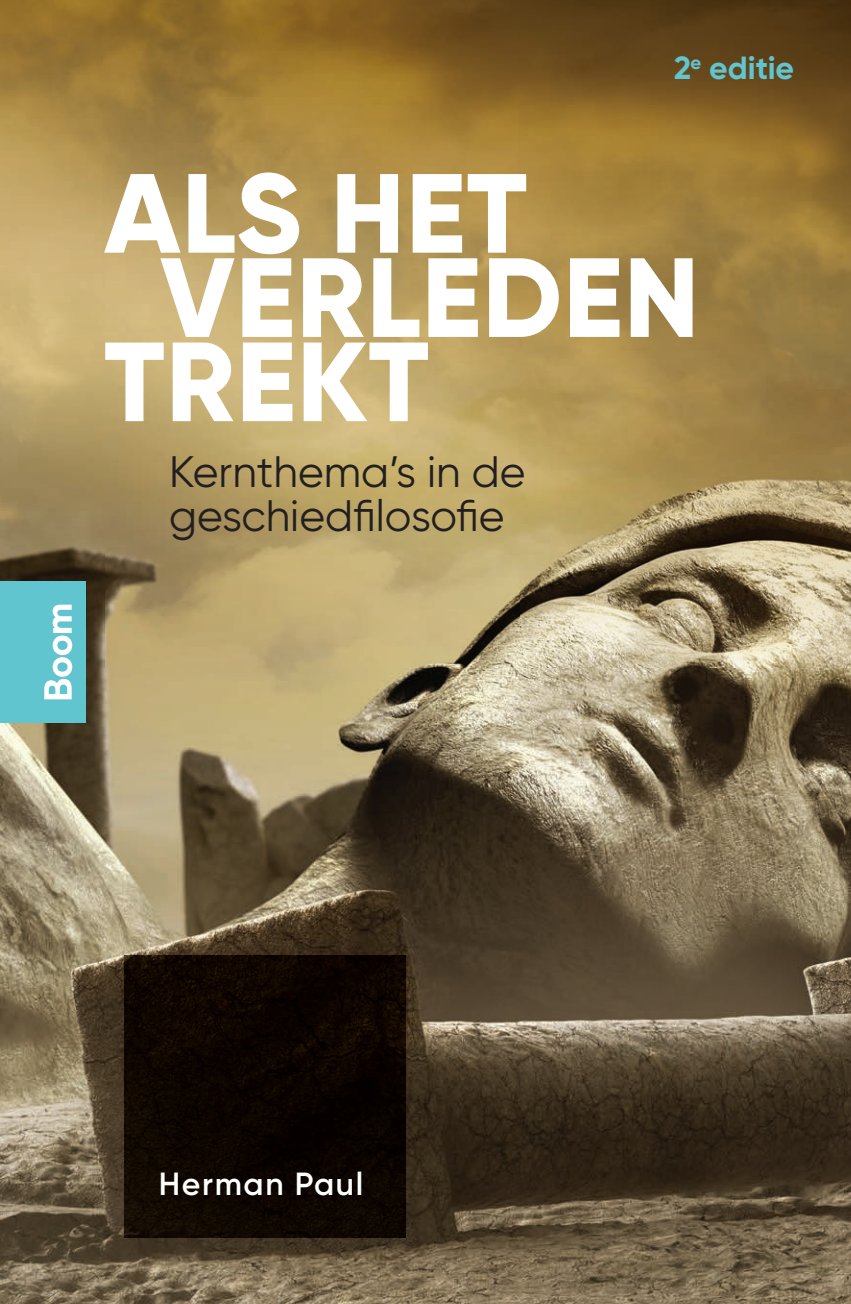
<style>
.page{position:relative;width:851px;height:1304px;background:#fff}
.page>*{position:absolute;margin:0;border:0;box-sizing:border-box;transform-origin:0 0}
.t1{font:800 112.4px "Gilroy";letter-spacing:.01em;color:#fff}
.t2{font:44px/44px "Gilroy";color:#231f20}
.t3{font:600 32px "Gilroy";letter-spacing:.05em;color:#fff}
.t4{font:700 32px "Gilroy";color:#61c5cf}
</style>
<div class="page">
<img style="left:0;top:668px;width:850px;height:636px">
<img style="left:0;top:0;width:850px;height:668px">
<div style="left:0;top:581px;width:85px;height:142px;background:#61c5cf"></div>
<svg style="left:44px;top:605px;width:28px;height:94px"></svg>
<img style="left:125px;top:955px;width:280px;height:282px">
<p class="t4" style="left:674px;top:48px;width:122px">2<sup>e</sup> editie</p>
<h1 class="t1" style="left:104px;top:143px;width:424px">ALS HET</h1>
<h1 class="t1" style="left:160px;top:227px;width:540px">VERLEDEN</h1>
<h1 class="t1" style="left:104px;top:311px;width:326px">TREKT</h1>
<p class="t2" style="left:169px;top:449px;width:357px">Kernthema’s in de geschiedfilosofie</p>
<p class="t3" style="left:159px;top:1164px;width:206px">Herman Paul</p>
</div>
